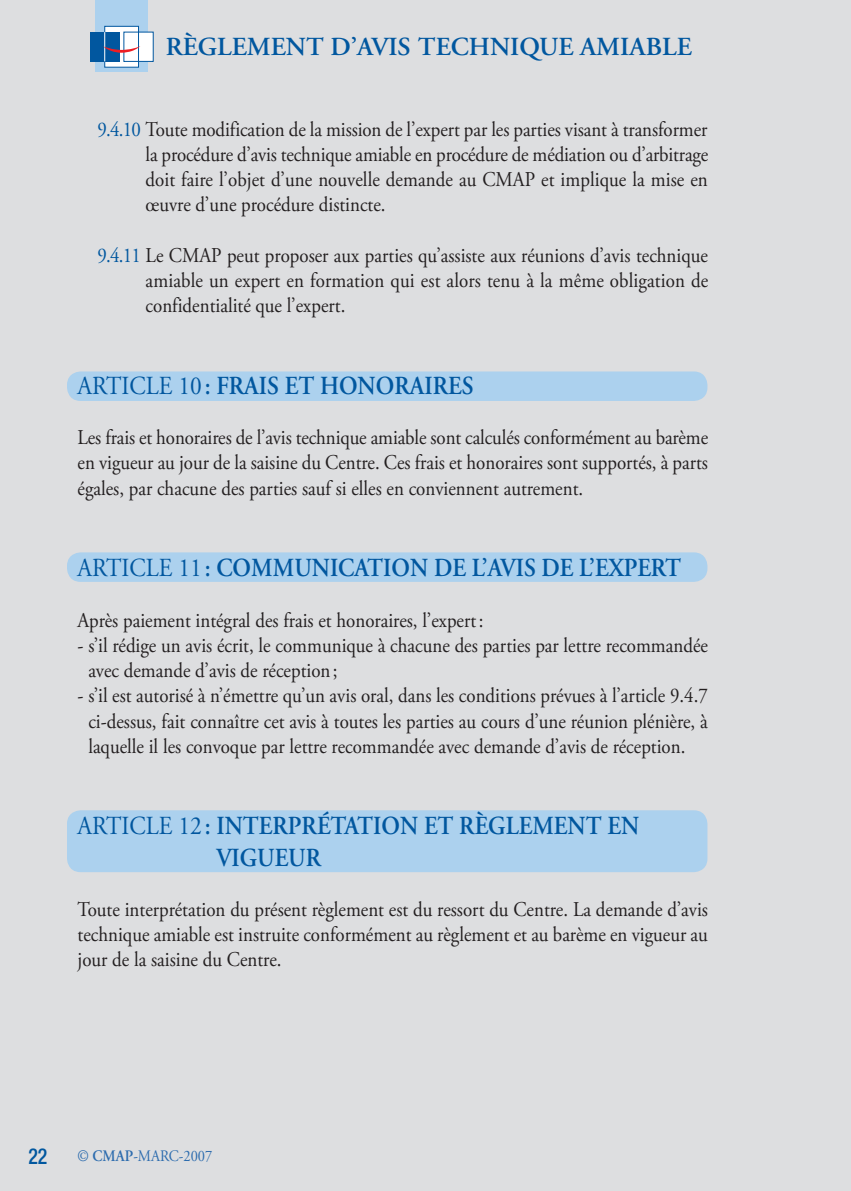
<style>
.page{position:relative;width:851px;height:1191px;background:#fff}
.page>*{position:absolute;margin:0;border:0;box-sizing:border-box;transform-origin:0 0}
.t1{font:600 26px/31.2px "Adobe Garamond Pro";color:#01579f;scale:.9 1}
.t2{font:600 26px "Adobe Garamond Pro";color:#01579f}
.t3{font:500 condensed 22px "Helvetica Neue";color:#01579f;scale:.9 1}
.t4{font:21px/25.2px "Adobe Garamond Pro";color:#231f20;text-align:justify;scale:.9 1}
.t5{font:16px "Adobe Garamond Pro";color:#2d6cae;scale:.9 1}
.s1{color:#01579f}
.s2{font-weight:400}
.s3{font-weight:600}
</style>
<div class="page">
<div style="left:0;top:0;width:850px;height:1191px;background:#dddee0"></div>
<div style="left:67px;top:810px;width:640px;height:62px;background:#acd1ee;border-radius:14px"></div>
<div style="left:67px;top:552px;width:640px;height:30px;background:#acd1ee;border-radius:14px"></div>
<div style="left:67px;top:371px;width:640px;height:30px;background:#acd1ee;border-radius:14px"></div>
<div style="left:95px;top:0;width:52px;height:72px;background:#acd1ee"></div>
<div style="left:90px;top:32px;width:29px;height:29px;background:#01579f"></div>
<div style="left:104px;top:26px;width:35px;height:42px;border:1px solid #01579f"></div>
<svg style="left:103px;top:26px;width:50px;height:41px"></svg>
<p class="t2" style="left:166px;top:32px;width:527px">RÈGLEMENT D’AVIS TECHNIQUE AMIABLE</p>
<p class="t4" style="left:146px;top:117px;width:626px;text-indent:-48px"><span class="s1">9.4.10</span> Toute modification de la mission de l’expert par les parties visant à transformer la procédure d’avis technique amiable en procédure de médiation ou d’arbitrage doit faire l’objet d’une nouvelle demande au CMAP et implique la mise en œuvre d’une procédure distincte.</p>
<p class="t4" style="left:146px;top:243px;width:626px;text-indent:-48px"><span class="s1">9.4.11</span> Le CMAP peut proposer aux parties qu’assiste aux réunions d’avis technique amiable un expert en formation qui est alors tenu à la même obligation de confidentialité que l’expert.</p>
<p class="t1" style="left:78px;top:370px;width:441px"><span class="s2">ARTICLE 10</span>: FRAIS ET HONORAIRES</p>
<p class="t4" style="left:78px;top:426px;width:702px">Les frais et honoraires de l’avis technique amiable sont calculés conformément au barème en vigueur au jour de la saisine du Centre. Ces frais et honoraires sont supportés, à parts égales, par chacune des parties sauf si elles en conviennent autrement.</p>
<p class="t1" style="left:78px;top:552px;width:672px"><span class="s2">ARTICLE 11</span>: COMMUNICATION DE L’AVIS DE L’EXPERT</p>
<p class="t4" style="left:78px;top:608px;width:452px">Après paiement intégral des frais et honoraires, l’expert:</p>
<p class="t4" style="left:88px;top:633px;width:690px;text-indent:-11px">- s’il rédige un avis écrit, le communique à chacune des parties par lettre recommandée avec demande d’avis de réception;</p>
<p class="t4" style="left:78px;top:684px;width:701px;text-align:center">- s’il est autorisé à n’émettre qu’un avis oral, dans les conditions prévues à l’article 9.4.7 ci-dessus, fait connaître cet avis à toutes les parties au cours d’une réunion plénière, à laquelle il les convoque par lettre recommandée avec demande d’avis de réception.</p>
<p class="t1" style="left:216px;top:810px;width:471px;text-indent:-139px"><span class="s2">ARTICLE 12</span>: INTERPRÉTATION ET RÈGLEMENT EN<br>VIGUEUR</p>
<p class="t4" style="left:78px;top:897px;width:702px">Toute interprétation du présent règlement est du ressort du Centre. La demande d’avis technique amiable est instruite conformément au règlement et au barème en vigueur au jour de la saisine du Centre.</p>
<p class="t3" style="left:28px;top:1142px;width:23px">22</p>
<p class="t5" style="left:78px;top:1146px;width:151px">© <span class="s3">CMAP</span>-MARC-2007</p>
</div>
